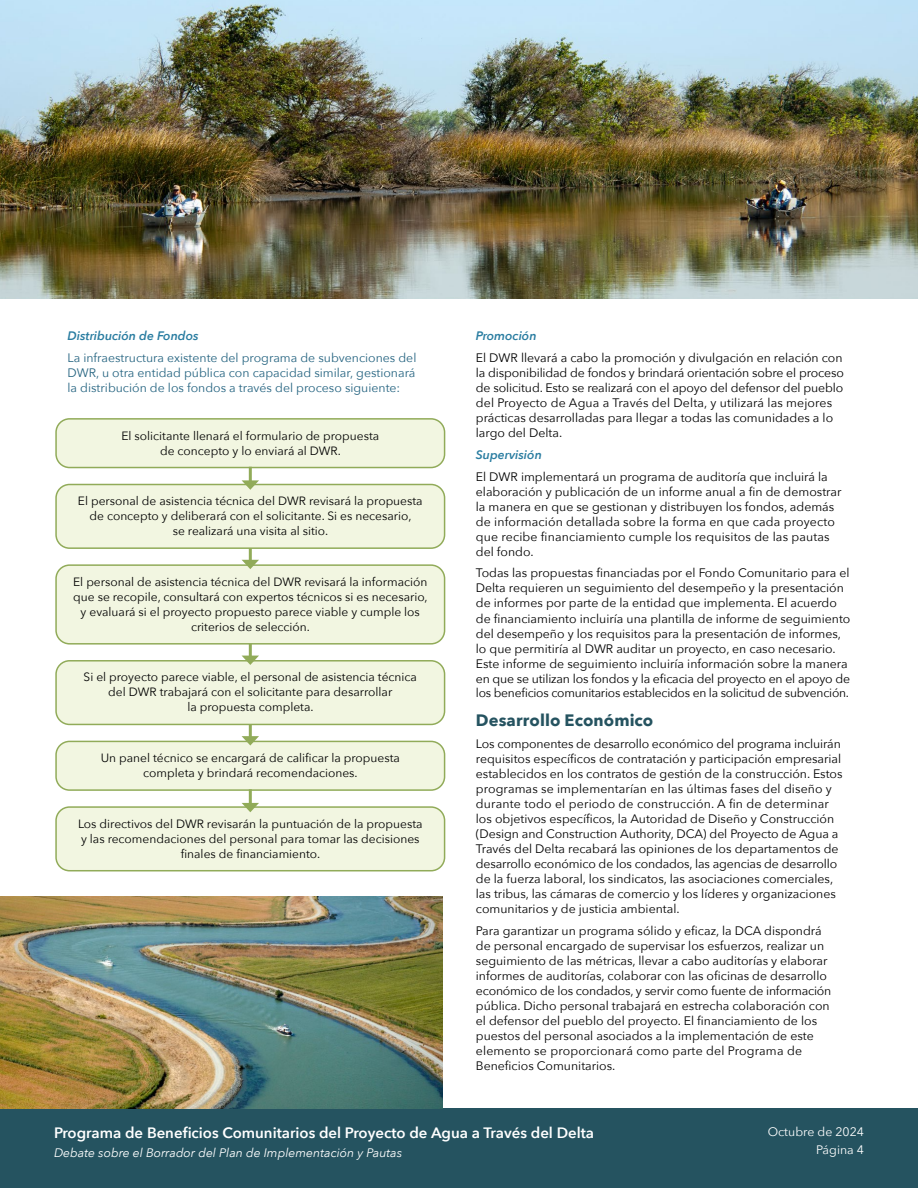
<style>
.page{position:relative;width:918px;height:1188px;background:#fff}
.page>*{position:absolute;margin:0;border:0;box-sizing:border-box;transform-origin:0 0}
.t1{font:700 16.5px "Avenir Next";letter-spacing:.005em;color:#255360}
.t2{font:600 15px "Avenir Next";color:#fff}
.body{font:12.3px/15px "Avenir Next";color:#000}
.body-2{font:12.3px/15px "Avenir Next";color:#246380;text-align:justify}
.t3{font:italic 12.3px "Avenir Next";color:#fff}
.t4{font:italic 600 12.3px "Avenir Next";color:#2a7da1}
.body-3{font:12.3px "Avenir Next";color:#fff}
.body-4{font:12px/15px "Avenir Next";color:#000;text-align:center}
</style>
<div class="page">
<div style="left:0;top:1108px;width:918px;height:80px;background:#255360"></div>
<img style="left:0;top:0;width:918px;height:298px">
<div style="left:56px;top:419px;width:389px;height:49px;background:#f2f6e1;border-radius:14px"></div>
<div style="left:55px;top:418px;width:390px;height:50px;border:2px solid #91ab59;border-radius:14px"></div>
<div style="left:56px;top:484px;width:389px;height:64px;background:#f2f6e1;border-radius:14px"></div>
<div style="left:55px;top:484px;width:390px;height:65px;border:2px solid #91ab59;border-radius:14px"></div>
<div style="left:56px;top:565px;width:389px;height:79px;background:#f2f6e1;border-radius:14px"></div>
<div style="left:55px;top:564px;width:390px;height:81px;border:2px solid #91ab59;border-radius:14px"></div>
<div style="left:56px;top:661px;width:389px;height:63px;background:#f2f6e1;border-radius:14px"></div>
<div style="left:55px;top:660px;width:390px;height:65px;border:2px solid #91ab59;border-radius:14px"></div>
<div style="left:56px;top:741px;width:389px;height:49px;background:#f2f6e1;border-radius:14px"></div>
<div style="left:55px;top:741px;width:390px;height:50px;border:2px solid #91ab59;border-radius:14px"></div>
<div style="left:56px;top:807px;width:389px;height:64px;background:#f2f6e1;border-radius:14px"></div>
<div style="left:55px;top:806px;width:390px;height:65px;border:2px solid #91ab59;border-radius:14px"></div>
<hr style="left:249px;top:467px;width:3px;height:16px;background:#91ab59">
<svg style="left:242px;top:480px;width:17px;height:10px"></svg>
<hr style="left:249px;top:548px;width:3px;height:14px;background:#91ab59">
<svg style="left:242px;top:560px;width:17px;height:9px"></svg>
<hr style="left:249px;top:644px;width:3px;height:14px;background:#91ab59">
<svg style="left:242px;top:656px;width:17px;height:9px"></svg>
<hr style="left:249px;top:724px;width:3px;height:15px;background:#91ab59">
<svg style="left:242px;top:736px;width:17px;height:10px"></svg>
<hr style="left:249px;top:789px;width:3px;height:17px;background:#91ab59">
<svg style="left:242px;top:803px;width:17px;height:9px"></svg>
<img style="left:0;top:896px;width:442px;height:212px">
<h5 class="t4" style="left:68px;top:326px;width:133px">Distribución de Fondos</h5>
<p class="body-2" style="left:68px;top:350px;width:350px">La infraestructura existente del programa de subvenciones del DWR, u otra entidad pública con capacidad similar, gestionará la distribución de los fondos a través del proceso siguiente:</p>
<p class="body-4" style="left:121px;top:427px;width:259px">El solicitante llenará el formulario de propuesta de concepto y lo enviará al DWR.</p>
<p class="body-4" style="left:78px;top:493px;width:346px">El personal de asistencia técnica del DWR revisará la propuesta de concepto y deliberará con el solicitante. Si es necesario,<br>se realizará una visita al sitio.</p>
<p class="body-4" style="left:73px;top:574px;width:356px">El personal de asistencia técnica del DWR revisará la información que se recopile, consultará con expertos técnicos si es necesario, y evaluará si el proyecto propuesto parece viable y cumple los criterios de selección.</p>
<p class="body-4" style="left:84px;top:669px;width:335px">Si el proyecto parece viable, el personal de asistencia técnica del DWR trabajará con el solicitante para desarrollar<br>la propuesta completa.</p>
<p class="body-4" style="left:101px;top:750px;width:301px">Un panel técnico se encargará de calificar la propuesta completa y brindará recomendaciones.</p>
<p class="body-4" style="left:78px;top:816px;width:346px">Los directivos del DWR revisarán la puntuación de la propuesta y las recomendaciones del personal para tomar las decisiones finales de financiamiento.</p>
<h5 class="t4" style="left:476px;top:326px;width:62px">Promoción</h5>
<p class="body" style="left:476px;top:350px;width:369px">El DWR llevará a cabo la promoción y divulgación en relación con la disponibilidad de fondos y brindará orientación sobre el proceso de solicitud. Esto se realizará con el apoyo del defensor del pueblo del Proyecto de Agua a Través del Delta, y utilizará las mejores prácticas desarrolladas para llegar a todas las comunidades a lo largo del Delta.</p>
<h5 class="t4" style="left:476px;top:444px;width:67px">Supervisión</h5>
<p class="body" style="left:476px;top:468px;width:367px">El DWR implementará un programa de auditoría que incluirá la elaboración y publicación de un informe anual a fin de demostrar la manera en que se gestionan y distribuyen los fondos, además de información detallada sobre la forma en que cada proyecto que recibe financiamiento cumple los requisitos de las pautas del fondo.</p>
<p class="body" style="left:476px;top:565px;width:376px">Todas las propuestas financiadas por el Fondo Comunitario para el Delta requieren un seguimiento del desempeño y la presentación de informes por parte de la entidad que implementa. El acuerdo de financiamiento incluiría una plantilla de informe de seguimiento del desempeño y los requisitos para la presentación de informes, lo que permitiría al DWR auditar un proyecto, en caso necesario.<br>Este informe de seguimiento incluiría información sobre la manera en que se utilizan los fondos y la eficacia del proyecto en el apoyo de los beneficios comunitarios establecidos en la solicitud de subvención.</p>
<h3 class="t1" style="left:476px;top:706px;width:179px">Desarrollo Económico</h3>
<p class="body" style="left:476px;top:735px;width:368px">Los componentes de desarrollo económico del programa incluirán requisitos específicos de contratación y participación empresarial establecidos en los contratos de gestión de la construcción. Estos programas se implementarían en las últimas fases del diseño y durante todo el periodo de construcción. A fin de determinar los objetivos específicos, la Autoridad de Diseño y Construcción (Design and Construction Authority, DCA) del Proyecto de Agua a Través del Delta recabará las opiniones de los departamentos de desarrollo económico de los condados, las agencias de desarrollo de la fuerza laboral, los sindicatos, las asociaciones comerciales, las tribus, las cámaras de comercio y los líderes y organizaciones comunitarios y de justicia ambiental.</p>
<p class="body" style="left:476px;top:922px;width:357px">Para garantizar un programa sólido y eficaz, la DCA dispondrá de personal encargado de supervisar los esfuerzos, realizar un seguimiento de las métricas, llevar a cabo auditorías y elaborar informes de auditorías, colaborar con las oficinas de desarrollo económico de los condados, y servir como fuente de información pública. Dicho personal trabajará en estrecha colaboración con el defensor del pueblo del proyecto. El financiamiento de los puestos del personal asociados a la implementación de este elemento se proporcionará como parte del Programa de Beneficios Comunitarios.</p>
<p class="t2" style="left:54px;top:1120px;width:542px">Programa de Beneficios Comunitarios del Proyecto de Agua a Través del Delta</p>
<p class="t3" style="left:54px;top:1142px;width:350px">Debate sobre el Borrador del Plan de Implementación y Pautas</p>
<p class="body-3" style="left:768px;top:1121px;width:98px">Octubre de 2024</p>
<p class="body-3" style="left:816px;top:1140px;width:49px">Página 4</p>
</div>
